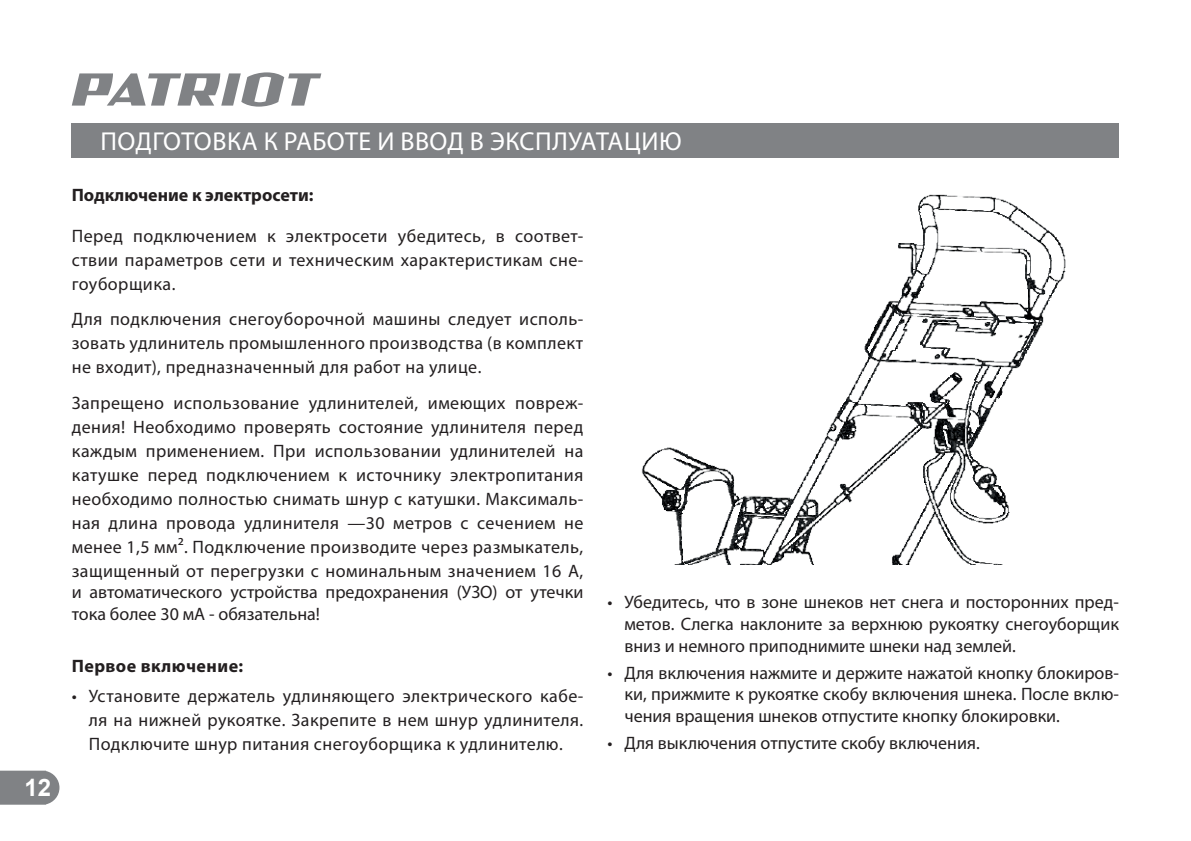
<style>
.page{position:relative;width:1191px;height:841px;background:#fff}
.page>*{position:absolute;margin:0;border:0;box-sizing:border-box;transform-origin:0 0}
.t1{font:26px "Myriad Pro";letter-spacing:.02em;color:#fff}
.t2{font:700 24px "Arial";color:#fff}
.t3{font:18px/24px "Myriad Pro";letter-spacing:.005em;color:#231f20;text-align:justify}
.t4{font:700 18px "Myriad Pro";color:#231f20}
.t5{font:700 18px "Myriad Pro";letter-spacing:.025em;color:#231f20}
</style>
<div class="page">
<svg style="left:0;top:770px;width:59px;height:34px"></svg>
<svg style="left:72px;top:72px;width:249px;height:35px"></svg>
<div style="left:72px;top:123px;width:1046px;height:34px;background:#808285"></div>
<img style="left:641px;top:194px;width:425px;height:370px">
<h2 class="t2" style="left:24px;top:774px;width:28px">12</h2>
<h1 class="t1" style="left:100px;top:128px;width:582px">ПОДГОТОВКА К РАБОТЕ И ВВОД В ЭКСПЛУАТАЦИЮ</h1>
<p class="t4" style="left:72px;top:186px;width:243px">Подключение к электросети:</p>
<p class="t3" style="left:72px;top:224px;width:513px">Перед подключением к электросети убедитесь, в соответ&shy;ствии параметров сети и техническим характеристикам сне&shy;гоуборщика.</p>
<p class="t3" style="left:72px;top:308px;width:513px">Для подключения снегоуборочной машины следует исполь&shy;зовать удлинитель промышленного производства (в комплект не входит), предназначенный для работ на улице.</p>
<p class="t3" style="left:72px;top:391px;width:513px">Запрещено использование удлинителей, имеющих повреж&shy;дения! Необходимо проверять состояние удлинителя перед каждым применением. При использовании удлинителей на катушке перед подключением к источнику электропитания необходимо полностью снимать шнур с катушки. Максималь&shy;ная длина провода удлинителя —30 метров с сечением не менее 1,5 мм2. Подключение производите через размыкатель, защищенный от перегрузки с номинальным значением 16 А,</p>
<p class="t3" style="left:72px;top:582px;width:513px;line-height:21.6px">и автоматического устройства предохранения (УЗО) от утечки тока более 30 мА - обязательна!</p>
<p class="t3" style="left:624px;top:592px;width:496px;line-height:21.6px;text-indent:-17px">• Убедитесь, что в зоне шнеков нет снега и посторонних пред&shy;метов. Слегка наклоните за верхнюю рукоятку снегоуборщик вниз и немного приподнимите шнеки над землей.</p>
<p class="t3" style="left:624px;top:662px;width:496px;line-height:21.6px;text-indent:-17px">• Для включения нажмите и держите нажатой кнопку блокиров&shy;ки, прижмите к рукоятке скобу включения шнека. После вклю&shy;чения вращения шнеков отпустите кнопку блокировки.</p>
<p class="t3" style="left:607px;top:731px;width:374px">• Для выключения отпустите скобу включения.</p>
<p class="t5" style="left:72px;top:657px;width:173px">Первое включение:</p>
<p class="t3" style="left:89px;top:684px;width:496px;text-indent:-17px">• Установите держатель удлиняющего электрического кабе&shy;ля на нижней рукоятке. Закрепите в нем шнур удлинителя.<br>Подключите шнур питания снегоуборщика к удлинителю.</p>
</div>
